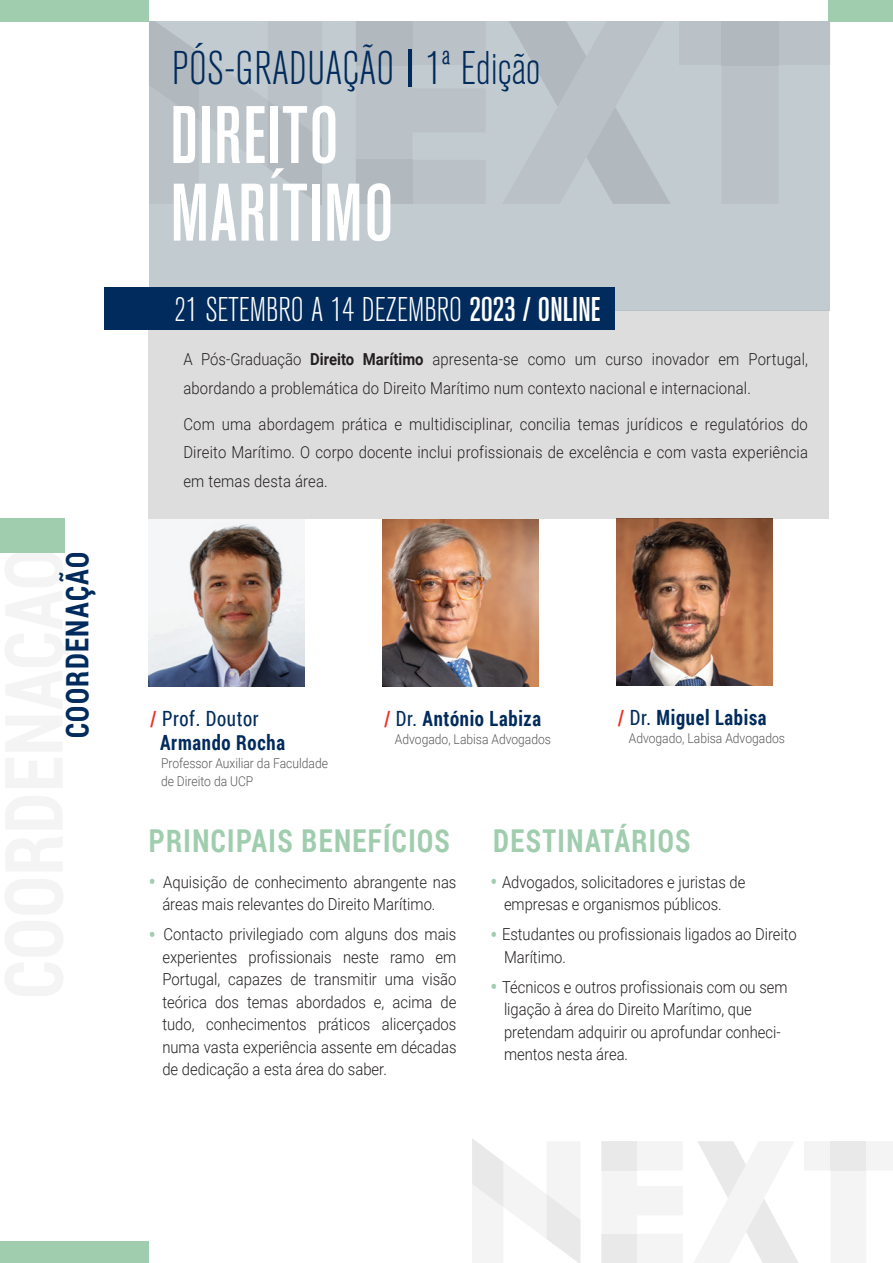
<style>
.page{position:relative;width:893px;height:1263px;background:#fff}
.page>*{position:absolute;margin:0;border:0;box-sizing:border-box;transform-origin:0 0}
.t1{font:500 condensed 80.7px/77.6px "Akzidenz Grotesk BE";letter-spacing:.02em;color:#fff;scale:.96 1}
.t2{font:300 condensed 46.8px "Akzidenz Grotesk BE";letter-spacing:.005em;color:#002b5c;scale:.96 1}
.t3{font:300 condensed 34.05px "Akzidenz Grotesk BE";color:#fff;scale:.96 1}
.t4{font:700 31.5px "Roboto Condensed";letter-spacing:.05em;color:#9fcdae;scale:.9 1}
.t5{font:700 31.5px "Roboto Condensed";letter-spacing:.05em;color:#002b5c;scale:.9 1}
.t6{font:700 21px/24px "Roboto Condensed";letter-spacing:.035em;color:#002b5c;scale:.9 1}
.t7{font:300 16.5px/22.5px "Roboto";color:#231f20;scale:.9 1}
.t8{font:300 13.5px/18px "Roboto";color:#59595c;scale:.9 1}
.s1{font-weight:500}
.s2{font-weight:700}
.s3{color:#ee2e24}
.s4{font-weight:400}
.s5{font-weight:700;font-size:21px;color:#9fcdae}
</style>
<div class="page">
<img style="left:149px;top:521px;width:155px;height:165px">
<img style="left:383px;top:519px;width:155px;height:167px">
<img style="left:617px;top:519px;width:155px;height:167px">
<div style="left:149px;top:310px;width:680px;height:209px;background:#dedddd"></div>
<div style="left:149px;top:21px;width:680px;height:289px;background:#c2cbd0"></div>
<div style="left:356px;top:21px;width:57px;height:183px;background:#bac2c7"></div>
<svg style="left:509px;top:21px;width:161px;height:183px"></svg>
<div style="left:356px;top:21px;width:56px;height:44px;background:#b2b9be"></div>
<div style="left:356px;top:160px;width:56px;height:44px;background:#b2b9be"></div>
<svg style="left:149px;top:21px;width:173px;height:184px"></svg>
<svg style="left:721px;top:21px;width:109px;height:183px"></svg>
<div style="left:721px;top:21px;width:58px;height:44px;background:#b2b9be"></div>
<div style="left:104px;top:287px;width:510px;height:43px;background:#002b5c"></div>
<hr style="left:408px;top:49px;width:4px;height:38px;background:#002b5c">
<div style="left:0;top:1242px;width:149px;height:21px;background:#9fcdae"></div>
<div style="left:0;top:0;width:149px;height:21px;background:#9fcdae"></div>
<div style="left:829px;top:0;width:64px;height:21px;background:#9fcdae"></div>
<svg style="left:472px;top:1138px;width:108px;height:125px"></svg>
<svg style="left:602px;top:1141px;width:291px;height:122px"></svg>
<div style="left:831px;top:1141px;width:35px;height:29px;background:#eae9e9"></div>
<div style="left:0;top:519px;width:65px;height:34px;background:#9fcdae"></div>
<h3 class="t5" style="left:55px;top:738px;width:208px;rotate:-90deg">COORDENAÇÃO</h3>
<h2 class="t2" style="left:172px;top:43px;width:385px">PÓS-GRADUAÇÃO 1ª Edição</h2>
<h1 class="t1" style="left:170px;top:98px;width:234px">DIREITO<br>MARÍTIMO</h1>
<h3 class="t3" style="left:175px;top:291px;width:445px">21 SETEMBRO A 14 DEZEMBRO <span class="s1">2023 / ONLINE</span></h3>
<p class="t7" style="left:183px;top:345px;width:695px;line-height:28.5px">A Pós-Graduação <span class="s2">Direito Marítimo</span> apresenta-se como um curso inovador em Portugal, abordando a problemática do Direito Marítimo num contexto nacional e internacional.</p>
<p class="t7" style="left:183px;top:409px;width:695px;line-height:28.5px;text-align:justify">Com uma abordagem prática e multidisciplinar, concilia temas jurídicos e regulatórios do Direito Marítimo. O corpo docente inclui profissionais de excelência e com vasta experiência em temas desta área.</p>
<p class="t6" style="left:160px;top:706px;width:140px;text-indent:-10px"><span class="s3">/</span> <span class="s4">Prof. Doutor<br></span>Armando Rocha</p>
<p class="t8" style="left:161px;top:754px;width:187px">Professor Auxiliar da Faculdade de Direito da UCP</p>
<p class="t6" style="left:384px;top:706px;width:176px"><span class="s3">/</span> <span class="s4">Dr.</span> António Labiza</p>
<p class="t8" style="left:395px;top:730px;width:175px">Advogado, Labisa Advogados</p>
<p class="t6" style="left:618px;top:705px;width:166px"><span class="s3">/</span> <span class="s4">Dr.</span> Miguel Labisa</p>
<p class="t8" style="left:629px;top:729px;width:175px">Advogado, Labisa Advogados</p>
<h3 class="t4" style="left:149px;top:818px;width:336px">PRINCIPAIS BENEFÍCIOS</h3>
<p class="t7" style="left:149px;top:870px;width:343px;text-align:center"><span class="s5">•</span> Aquisição de conhecimento abrangente nas áreas mais relevantes do Direito Marítimo.</p>
<p class="t7" style="left:162px;top:922px;width:328px;text-align:justify;text-indent:-14px"><span class="s5">•</span> Contacto privilegiado com alguns dos mais experientes profissionais neste ramo em Portugal, capazes de transmitir uma visão teórica dos temas abordados e, acima de tudo, conhecimentos práticos alicerçados numa vasta experiência assente em décadas de dedicação a esta área do saber.</p>
<h3 class="t4" style="left:493px;top:818px;width:221px">DESTINATÁRIOS</h3>
<p class="t7" style="left:504px;top:870px;width:270px;text-indent:-13px"><span class="s5">•</span> Advogados, solicitadores e juristas de empresas e organismos públicos.</p>
<p class="t7" style="left:504px;top:922px;width:327px;text-indent:-13px"><span class="s5">•</span> Estudantes ou profissionais ligados ao Direito<br>Marítimo.</p>
<p class="t7" style="left:504px;top:975px;width:317px;text-indent:-13px"><span class="s5">•</span> Técnicos e outros profissionais com ou sem ligação à área do Direito Marítimo, que pretendam adquirir ou aprofundar conheci&shy;mentos nesta área.</p>
</div>
